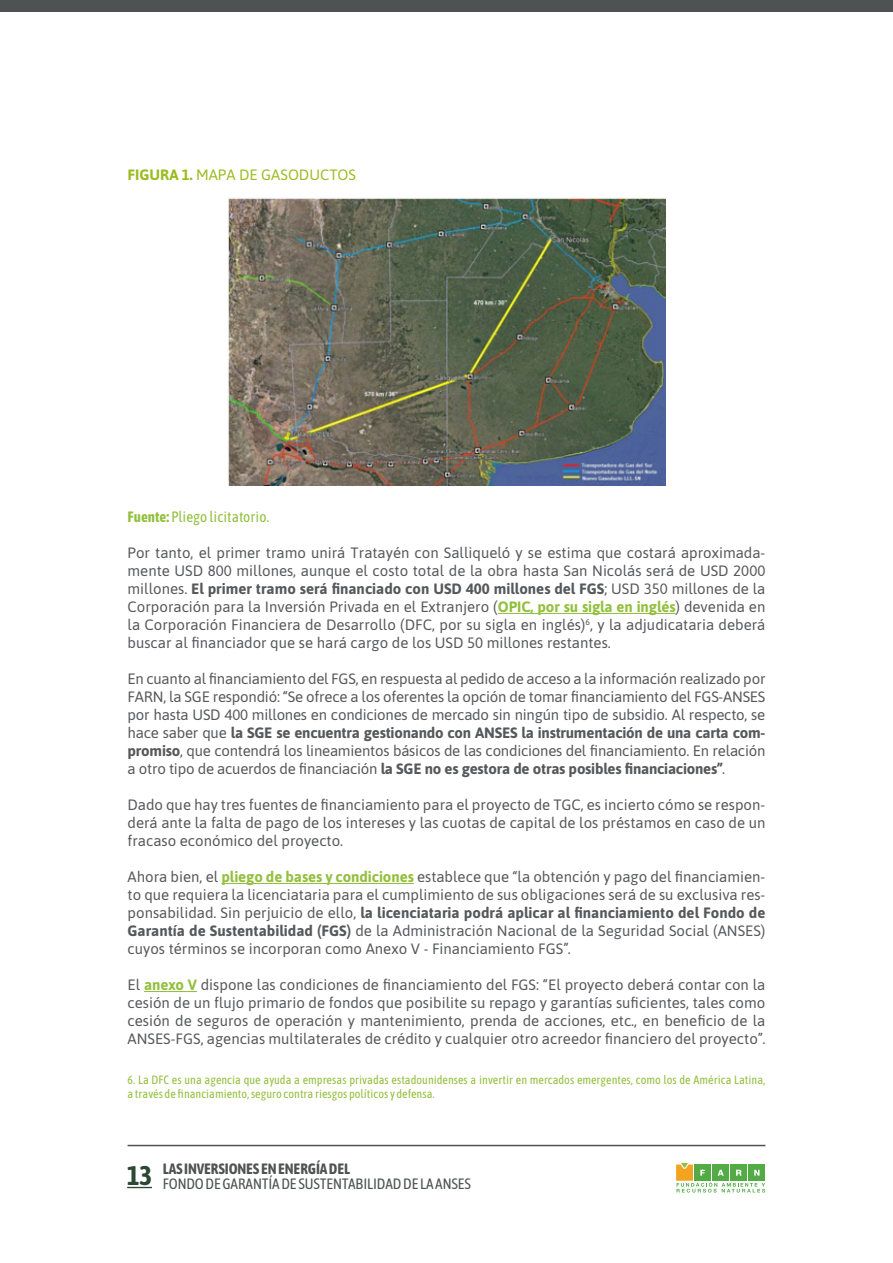
<style>
.page{position:relative;width:893px;height:1263px;background:#fff}
.page>*{position:absolute;margin:0;border:0;box-sizing:border-box;transform-origin:0 0}
.TEXTO{font:15px/18px "Asap";color:#57585a;text-align:justify}
.t1{font:condensed 15px/15px "Asap";letter-spacing:-.01em;color:#4f5252}
.t2{font:condensed 15px "Asap";color:#93c03f}
.TEXTO-2{font:15px "Asap";color:#9bbc22}
.t3{font:condensed 12px/14.4px "Asap";color:#93bf3f}
.s1{font-weight:700}
.s2{font-weight:700;color:#93c03f}
</style>
<div class="page">
<svg style="left:676px;top:1163px;width:89px;height:29px"></svg>
<hr style="left:128px;top:1145px;width:637px;height:1px;background:#4f5252">
<div style="left:0;top:0;width:893px;height:12px;background:#4f5252"></div>
<svg style="left:127px;top:1187px;width:25px;height:1px"></svg>
<hr style="left:498px;top:613px;width:178px;height:1px;background:#93c03f">
<hr style="left:221px;top:883px;width:193px;height:1px;background:#93c03f">
<hr style="left:144px;top:991px;width:53px;height:1px;background:#93c03f">
<img style="left:228px;top:197px;width:437px;height:289px">
<p class="TEXTO-2" style="left:128px;top:164px;width:230px"><span class="s1">FIGURA 1.</span> MAPA DE GASODUCTOS</p>
<p class="t2" style="left:128px;top:507px;width:143px"><span class="s1">Fuente:</span> Pliego licitatorio.</p>
<p class="TEXTO" style="left:128px;top:543px;width:639px">Por tanto, el primer tramo unirá Tratayén con Salliqueló y se estima que costará aproximada&shy;mente USD 800 millones, aunque el costo total de la obra hasta San Nicolás será de USD 2000 millones. <span class="s1">El primer tramo será financiado con USD 400 millones del FGS</span>; USD 350 millones de la Corporación para la Inversión Privada en el Extranjero (<span class="s2">OPIC, por su sigla en inglés</span>) devenida en la Corporación Financiera de Desarrollo (DFC, por su sigla en inglés)<sup>6</sup>, y la adjudicataria deberá buscar al financiador que se hará cargo de los USD 50 millones restantes.</p>
<p class="TEXTO" style="left:128px;top:669px;width:639px">En cuanto al financiamiento del FGS, en respuesta al pedido de acceso a la información realizado por FARN, la SGE respondió: “Se ofrece a los oferentes la opción de tomar financiamiento del FGS-ANSES por hasta USD 400 millones en condiciones de mercado sin ningún tipo de subsidio. Al respecto, se hace saber que <span class="s1">la SGE se encuentra gestionando con ANSES la instrumentación de una carta com&shy;promiso</span>, que contendrá los lineamientos básicos de las condiciones del financiamiento. En relación a otro tipo de acuerdos de financiación <span class="s1">la SGE no es gestora de otras posibles financiaciones”</span>.</p>
<p class="TEXTO" style="left:128px;top:795px;width:639px">Dado que hay tres fuentes de financiamiento para el proyecto de TGC, es incierto cómo se respon&shy;derá ante la falta de pago de los intereses y las cuotas de capital de los préstamos en caso de un fracaso económico del proyecto.</p>
<p class="TEXTO" style="left:128px;top:867px;width:639px">Ahora bien, el <span class="s2">pliego de bases y condiciones</span> establece que “la obtención y pago del financiamien&shy;to que requiera la licenciataria para el cumplimiento de sus obligaciones será de su exclusiva res&shy;ponsabilidad. Sin perjuicio de ello, <span class="s1">la licenciataria podrá aplicar al financiamiento del Fondo de Garantía de Sustentabilidad (FGS)</span> de la Administración Nacional de la Seguridad Social (ANSES) cuyos términos se incorporan como Anexo V - Financiamiento FGS”.</p>
<p class="TEXTO" style="left:128px;top:975px;width:639px">El <span class="s2">anexo V</span> dispone las condiciones de financiamiento del FGS: “El proyecto deberá contar con la cesión de un flujo primario de fondos que posibilite su repago y garantías suficientes, tales como cesión de seguros de operación y mantenimiento, prenda de acciones, etc., en beneficio de la ANSES-FGS, agencias multilaterales de crédito y cualquier otro acreedor financiero del proyecto”.</p>
<p class="t3" style="left:128px;top:1072px;width:639px">6. La DFC es una agencia que ayuda a empresas privadas estadounidenses a invertir en mercados emergentes, como los de América Latina, a través de financiamiento, seguro contra riesgos políticos y defensa.</p>
<p class="t1" style="left:127px;top:1160px;width:345px;text-indent:36px"><span class="s1">LAS INVERSIONES EN ENERGÍA DEL<br></span><sup>13</sup> FONDO DE GARANTÍA DE SUSTENTABILIDAD DE LA ANSES</p>
</div>
